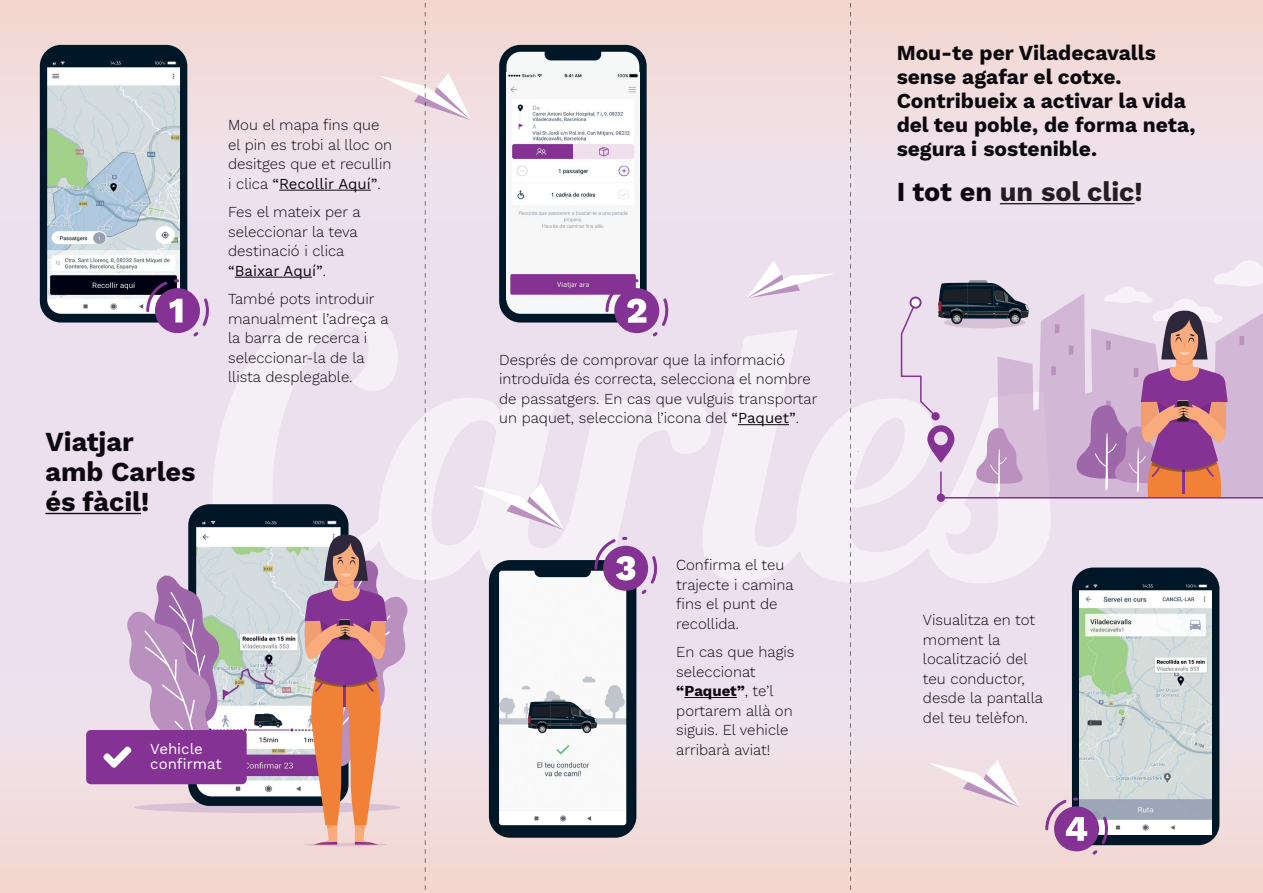
<style>
.page{position:relative;width:1263px;height:893px;background:#ece0ef}
.page>*{position:absolute;margin:0;border:0;box-sizing:border-box;transform-origin:0 0}
.t1{font:27px/30px "Work Sans Regular 700";color:#0c090e}
.t2{font:27px "Work Sans Regular 700";color:#231f20}
.t3{font:21px/24px "Work Sans Regular 700";color:#0c090e}
.t4{font:15px/19.5px "Work Sans Regular 300";color:#0c090e}
.t5{font:15px "Work Sans Regular 400";color:#0c090e}
.t6{font:15px/15px "Work Sans Regular 400";color:#fff}
.t7{font:15px "Work Sans Regular 700";color:#0c090e}
.s1{font-family:"Work Sans Regular 300"}
.s2{font-family:"Work Sans Regular 400"}
.s3{color:#0c090e}
</style>
<div class="page">
<div style="left:0;top:661px;width:1263px;height:232px;background:linear-gradient(to bottom,#ece4f4,#f4d8d0)"></div>
<div style="left:0;top:0;width:1263px;height:231px;background:linear-gradient(to bottom,#f4d8d0,#ece3f4)"></div>
<svg style="left:213px;top:315px;width:488px;height:189px"></svg>
<svg style="left:701px;top:330px;width:349px;height:253px;fill:#f5eff6"></svg>
<div style="left:134px;top:802px;width:266px;height:11px;background:#d7c1d7;border-radius:50%"></div>
<div style="left:188px;top:504px;width:160px;height:302px;background:#001727;border-radius:21px"></div>
<img style="left:196px;top:520px;width:108px;height:276px">
<div style="left:40px;top:45px;width:147px;height:278px;background:#001727;border-radius:21px"></div>
<div style="left:937px;top:494px;width:8px;height:8px;background:#843294;border-radius:50%"></div>
<hr style="left:1000px;top:203px;width:134px;height:1px;background:#231f20">
<hr style="left:279px;top:190px;width:92px;height:1px;background:#0c090e">
<hr style="left:235px;top:277px;width:77px;height:1px;background:#0c090e">
<hr style="left:738px;top:424px;width:51px;height:1px;background:#0c090e">
<svg style="left:928px;top:760px;width:92px;height:47px"></svg>
<svg style="left:748px;top:261px;width:85px;height:37px"></svg>
<hr style="left:684px;top:697px;width:53px;height:1px;background:#0c090e">
<div style="left:238px;top:506px;width:61px;height:15px;background:#001727;border-radius:6px"></div>
<div style="left:86px;top:730px;width:161px;height:54px;background:#843294;border-radius:5px"></div>
<svg style="left:103px;top:575px;width:127px;height:210px"></svg>
<hr style="left:45px;top:513px;width:96px;height:1px;background:#0c090e">
<div style="left:1072px;top:567px;width:147px;height:278px;background:#001727;border-radius:21px"></div>
<img style="left:1079px;top:584px;width:133px;height:250px">
<svg style="left:900px;top:261px;width:363px;height:238px"></svg>
<img style="left:47px;top:61px;width:133px;height:253px">
<div style="left:155px;top:288px;width:45px;height:45px;background:#843294;border-radius:50%"></div>
<svg style="left:193px;top:332px;width:5px;height:4px"></svg>
<svg style="left:202px;top:298px;width:7px;height:28px"></svg>
<svg style="left:146px;top:279px;width:36px;height:43px"></svg>
<div style="left:1054px;top:806px;width:45px;height:45px;background:#843294;border-radius:50%"></div>
<svg style="left:1092px;top:850px;width:5px;height:5px"></svg>
<svg style="left:1101px;top:816px;width:8px;height:28px"></svg>
<svg style="left:1045px;top:797px;width:42px;height:44px"></svg>
<svg style="left:254px;top:713px;width:28px;height:14px"></svg>
<svg style="left:850px;top:0;width:1px;height:893px"></svg>
<svg style="left:304px;top:0;width:365px;height:893px"></svg>
<h1 class="t1" style="left:45px;top:425px;width:152px">Viatjar amb Carles és fàcil!</h1>
<p class="t4" style="left:228px;top:115px;width:166px">Mou el mapa fins que el pin es trobi al lloc on desitges que et recullin</p>
<p class="t5" style="left:228px;top:172px;width:154px"><span class="s1">i clica</span> “Recollir Aquí”<span class="s1">.</span></p>
<p class="t4" style="left:228px;top:202px;width:134px">Fes el mateix per a seleccionar la teva destinació i clica</p>
<p class="t5" style="left:228px;top:259px;width:99px">“Baixar Aquí”<span class="s1">.</span></p>
<p class="t4" style="left:228px;top:289px;width:162px">També pots introduir manualment l’adreça a la barra de recerca i seleccionar-la de la llista desplegable.</p>
<p class="t6" style="left:150px;top:741px;width:73px">Vehicle confirmat</p>
<p class="t4" style="left:499px;top:349px;width:320px">Després de comprovar que la informació introduïda és correcta, selecciona el nombre de passatgers. En cas que vulguis transportar un paquet, selecciona l’icona del <span class="s2">“Paquet”</span>.</p>
<p class="t4" style="left:676px;top:554px;width:119px">Confirma el teu trajecte i camina fins el punt de recollida.</p>
<p class="t4" style="left:676px;top:641px;width:120px">En cas que hagis seleccionat</p>
<p class="t7" style="left:676px;top:679px;width:99px">“Paquet”<span class="s1">, te’l</span></p>
<p class="t4" style="left:676px;top:700px;width:118px">portarem allà on siguis. El vehicle arribarà aviat!</p>
<h2 class="t3" style="left:897px;top:40px;width:301px">Mou-te per Viladecavalls sense agafar el cotxe.<br>Contribueix a activar la vida del teu poble, de forma neta, segura i sostenible.</h2>
<h1 class="t2" style="left:897px;top:171px;width:247px"><span class="s3">I tot en</span> un sol clic!</h1>
<p class="t4" style="left:923px;top:610px;width:121px">Visualitza en tot moment la localització del teu conductor, desde la pantalla del teu telèfon.</p>
</div>
